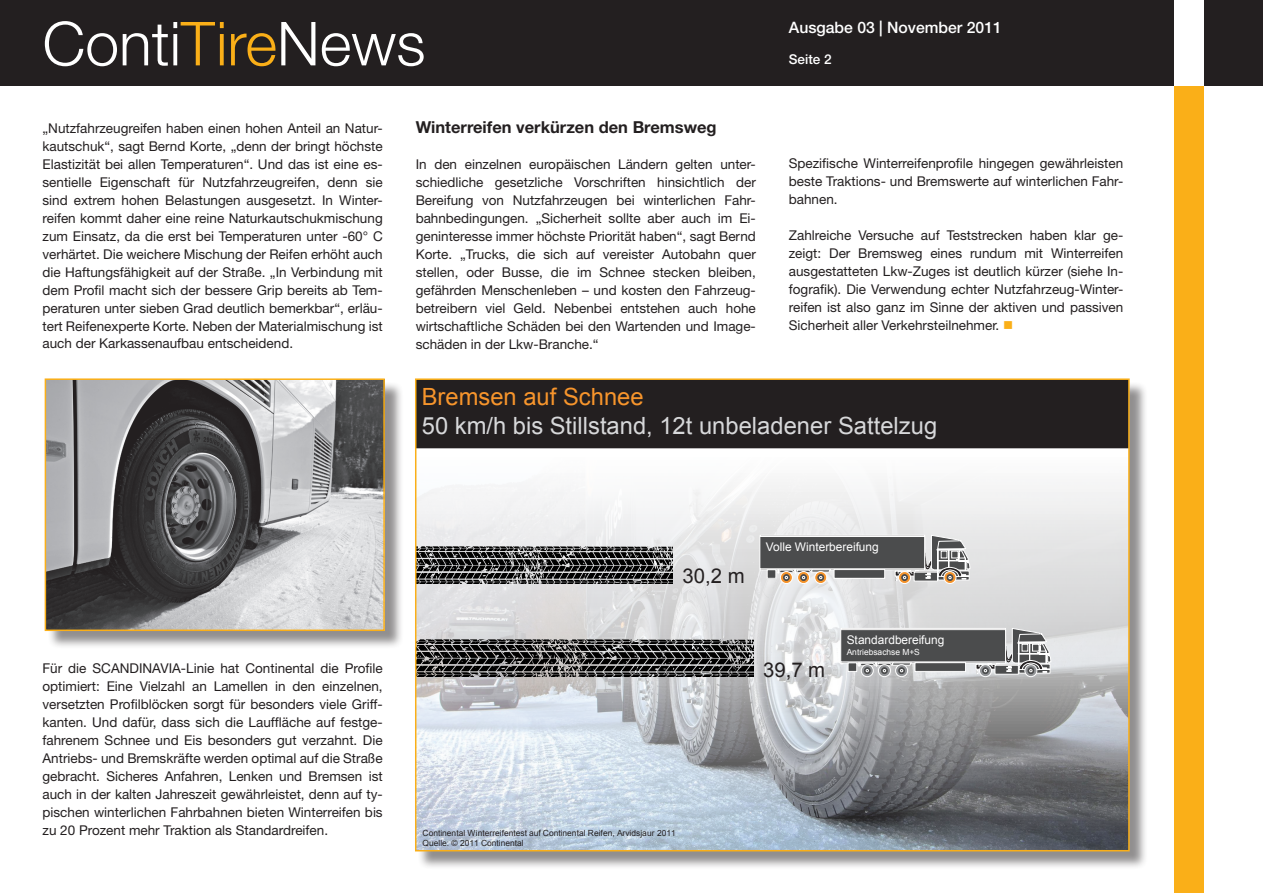
<style>
.page{position:relative;width:1263px;height:893px;background:#fff}
.page>*{position:absolute;margin:0;border:0;box-sizing:border-box;transform-origin:0 0}
.t1{font:300 60.75px "Helvetica Neue LT Pro";color:#fff}
.t2{font:23.7px "Arial";color:#d7d8da}
.t3{font:23.7px "Arial";color:#f7952c}
.t4{font:20.4px "Arial";color:#231f20}
.t5{font:700 16.5px "Helvetica Neue LT Pro";color:#231f20}
.t6{font:500 15.75px "Helvetica Neue LT Pro";color:#fff}
.t7{font:13.5px/18px "Helvetica Neue LT Pro";color:#231f20;text-align:justify}
.t8{font:500 13.5px "Helvetica Neue LT Pro";color:#fff}
.t9{font:11.85px "Arial";color:#fff}
.t10{font:8.4px/10.2px "Arial";color:#231f20}
.t11{font:8.4px "Arial";color:#fff}
.s1{color:#faaf18}
</style>
<div class="page">
<div style="left:0;top:0;width:1263px;height:85px;background:#231f20"></div>
<div style="left:1174px;top:85px;width:29px;height:808px;background:#faaf18"></div>
<div style="left:1174px;top:0;width:29px;height:85px;background:#fff"></div>
<div style="left:47px;top:381px;width:356px;height:269px;background:#231f20;opacity:.5"></div>
<img style="left:48px;top:381px;width:334px;height:247px">
<div style="left:45px;top:378px;width:340px;height:253px;border:2px solid #faaf18"></div>
<div style="left:417px;top:381px;width:731px;height:489px;background:#231f20;opacity:.5"></div>
<svg style="left:418px;top:448px;width:709px;height:400px"></svg>
<div style="left:418px;top:381px;width:709px;height:67px;background:#231f20"></div>
<img style="left:418px;top:545px;width:254px;height:39px">
<div style="left:760px;top:535px;width:165px;height:35px;background:#dfdedf;border:1px solid #fff"></div>
<div style="left:760px;top:536px;width:165px;height:33px;background:#4b4c4d;border:1px solid #fff"></div>
<div style="left:780px;top:571px;width:13px;height:13px;border:1px solid #fff;border-radius:50%"></div>
<div style="left:782px;top:573px;width:8px;height:9px;border:1px solid #f7952c;border-radius:50%"></div>
<div style="left:834px;top:570px;width:51px;height:8px;background:#4b4c4d"></div>
<div style="left:834px;top:569px;width:51px;height:9px;border:1px solid #fff"></div>
<div style="left:767px;top:570px;width:9px;height:8px;background:#4b4c4d"></div>
<div style="left:767px;top:569px;width:9px;height:9px;border:1px solid #fff"></div>
<div style="left:797px;top:571px;width:13px;height:13px;border:1px solid #fff;border-radius:50%"></div>
<div style="left:799px;top:573px;width:9px;height:9px;border:1px solid #f7952c;border-radius:50%"></div>
<div style="left:814px;top:571px;width:13px;height:13px;border:1px solid #fff;border-radius:50%"></div>
<div style="left:816px;top:573px;width:9px;height:9px;border:1px solid #f7952c;border-radius:50%"></div>
<svg style="left:776px;top:569px;width:55px;height:10px"></svg>
<div style="left:944px;top:571px;width:12px;height:13px;border:1px solid #fff;border-radius:50%"></div>
<div style="left:946px;top:573px;width:8px;height:9px;border:1px solid #f7952c;border-radius:50%"></div>
<div style="left:898px;top:571px;width:13px;height:13px;border:1px solid #fff;border-radius:50%"></div>
<div style="left:900px;top:573px;width:9px;height:9px;border:1px solid #f7952c;border-radius:50%"></div>
<svg style="left:896px;top:535px;width:74px;height:46px"></svg>
<img style="left:418px;top:638px;width:335px;height:39px">
<svg style="left:840px;top:628px;width:136px;height:35px"></svg>
<div style="left:840px;top:629px;width:166px;height:33px;background:#4b4c4d;border:1px solid #fff"></div>
<div style="left:861px;top:664px;width:12px;height:13px;border:1px solid #fff;border-radius:50%"></div>
<div style="left:863px;top:666px;width:8px;height:9px;border:1px solid #939598;border-radius:50%"></div>
<div style="left:915px;top:663px;width:50px;height:8px;background:#4b4c4d"></div>
<div style="left:915px;top:662px;width:51px;height:10px;border:1px solid #fff"></div>
<div style="left:848px;top:663px;width:9px;height:8px;background:#4b4c4d"></div>
<div style="left:848px;top:663px;width:9px;height:9px;border:1px solid #fff"></div>
<div style="left:878px;top:664px;width:13px;height:13px;border:1px solid #fff;border-radius:50%"></div>
<div style="left:880px;top:666px;width:8px;height:9px;border:1px solid #939598;border-radius:50%"></div>
<div style="left:895px;top:664px;width:13px;height:13px;border:1px solid #fff;border-radius:50%"></div>
<div style="left:897px;top:666px;width:9px;height:9px;border:1px solid #939598;border-radius:50%"></div>
<svg style="left:857px;top:662px;width:55px;height:10px"></svg>
<div style="left:1025px;top:664px;width:12px;height:13px;border:1px solid #fff;border-radius:50%"></div>
<div style="left:1027px;top:666px;width:8px;height:9px;border:1px solid #939598;border-radius:50%"></div>
<div style="left:979px;top:664px;width:13px;height:13px;border:1px solid #fff;border-radius:50%"></div>
<div style="left:981px;top:666px;width:8px;height:9px;border:1px solid #939598;border-radius:50%"></div>
<svg style="left:976px;top:628px;width:75px;height:46px"></svg>
<div style="left:415px;top:378px;width:715px;height:473px;border:2px solid #faaf18"></div>
<h1 class="t1" style="left:43px;top:7px;width:384px">Conti<span class="s1">Tire</span>News</h1>
<p class="t6" style="left:789px;top:18px;width:215px">Ausgabe 03 | November 2011</p>
<p class="t8" style="left:789px;top:51px;width:44px">Seite 2</p>
<p class="t7" style="left:43px;top:119px;width:342px">„Nutzfahrzeugreifen haben einen hohen Anteil an Natur&shy;kautschuk“, sagt Bernd Korte, „denn der bringt höchste Elastizität bei allen Temperaturen“. Und das ist eine es&shy;sentielle Eigenschaft für Nutzfahrzeugreifen, denn sie sind extrem hohen Belastungen ausgesetzt. In Winter&shy;reifen kommt daher eine reine Naturkautschukmischung zum Einsatz, da die erst bei Temperaturen unter -60° C verhärtet. Die weichere Mischung der Reifen erhöht auch die Haftungsfähigkeit auf der Straße. „In Verbindung mit dem Profil macht sich der bessere Grip bereits ab Tem&shy;peraturen unter sieben Grad deutlich bemerkbar“, erläu&shy;tert Reifenexperte Korte. Neben der Materialmischung ist auch der Karkassenaufbau entscheidend.</p>
<p class="t5" style="left:416px;top:116px;width:302px">Winterreifen verkürzen den Bremsweg</p>
<p class="t7" style="left:416px;top:155px;width:342px">In den einzelnen europäischen Ländern gelten unter&shy;schiedliche gesetzliche Vorschriften hinsichtlich der Bereifung von Nutzfahrzeugen bei winterlichen Fahr&shy;bahnbedingungen. „Sicherheit sollte aber auch im Ei&shy;geninteresse immer höchste Priorität haben“, sagt Bernd Korte. „Trucks, die sich auf vereister Autobahn quer stellen, oder Busse, die im Schnee stecken bleiben, gefährden Menschenleben – und kosten den Fahrzeug&shy;betreibern viel Geld. Nebenbei entstehen auch hohe wirtschaftliche Schäden bei den Wartenden und Image&shy;schäden in der Lkw-Branche.“</p>
<p class="t7" style="left:789px;top:154px;width:336px">Spezifische Winterreifenprofile hingegen gewährleisten beste Traktions- und Bremswerte auf winterlichen Fahr&shy;bahnen.</p>
<p class="t7" style="left:789px;top:226px;width:336px">Zahlreiche Versuche auf Teststrecken haben klar ge&shy;zeigt: Der Bremsweg eines rundum mit Winterreifen ausgestatteten Lkw-Zuges ist deutlich kürzer (siehe In&shy;fografik). Die Verwendung echter Nutzfahrzeug-Winter&shy;reifen ist also ganz im Sinne der aktiven und passiven Sicherheit aller Verkehrsteilnehmer. <span class="s1">■</span></p>
<h2 class="t3" style="left:422px;top:381px;width:223px">Bremsen auf Schnee</h2>
<h2 class="t2" style="left:422px;top:410px;width:517px">50 km/h bis Stillstand, 12t unbeladener Sattelzug</h2>
<p class="t7" style="left:43px;top:658px;width:342px">Für die SCANDINAVIA-Linie hat Continental die Profile optimiert: Eine Vielzahl an Lamellen in den einzelnen, versetzten Profilblöcken sorgt für besonders viele Griff&shy;kanten. Und dafür, dass sich die Lauffläche auf festge&shy;fahrenem Schnee und Eis besonders gut verzahnt. Die Antriebs- und Bremskräfte werden optimal auf die Straße gebracht. Sicheres Anfahren, Lenken und Bremsen ist auch in der kalten Jahreszeit gewährleistet, denn auf ty&shy;pischen winterlichen Fahrbahnen bieten Winterreifen bis zu 20 Prozent mehr Traktion als Standardreifen.</p>
<h3 class="t4" style="left:683px;top:563px;width:64px">30,2 m</h3>
<p class="t9" style="left:766px;top:539px;width:114px">Volle Winterbereifung</p>
<h3 class="t4" style="left:763px;top:656px;width:64px">39,7 m</h3>
<p class="t9" style="left:847px;top:632px;width:99px">Standardbereifung</p>
<p class="t11" style="left:847px;top:647px;width:75px">Antriebsachse M+S</p>
<p class="t10" style="left:423px;top:828px;width:255px">Continental Winterreifentest auf Continental Reifen, Arvidsjaur 2011<br>Quelle: © 2011 Continental</p>
</div>
